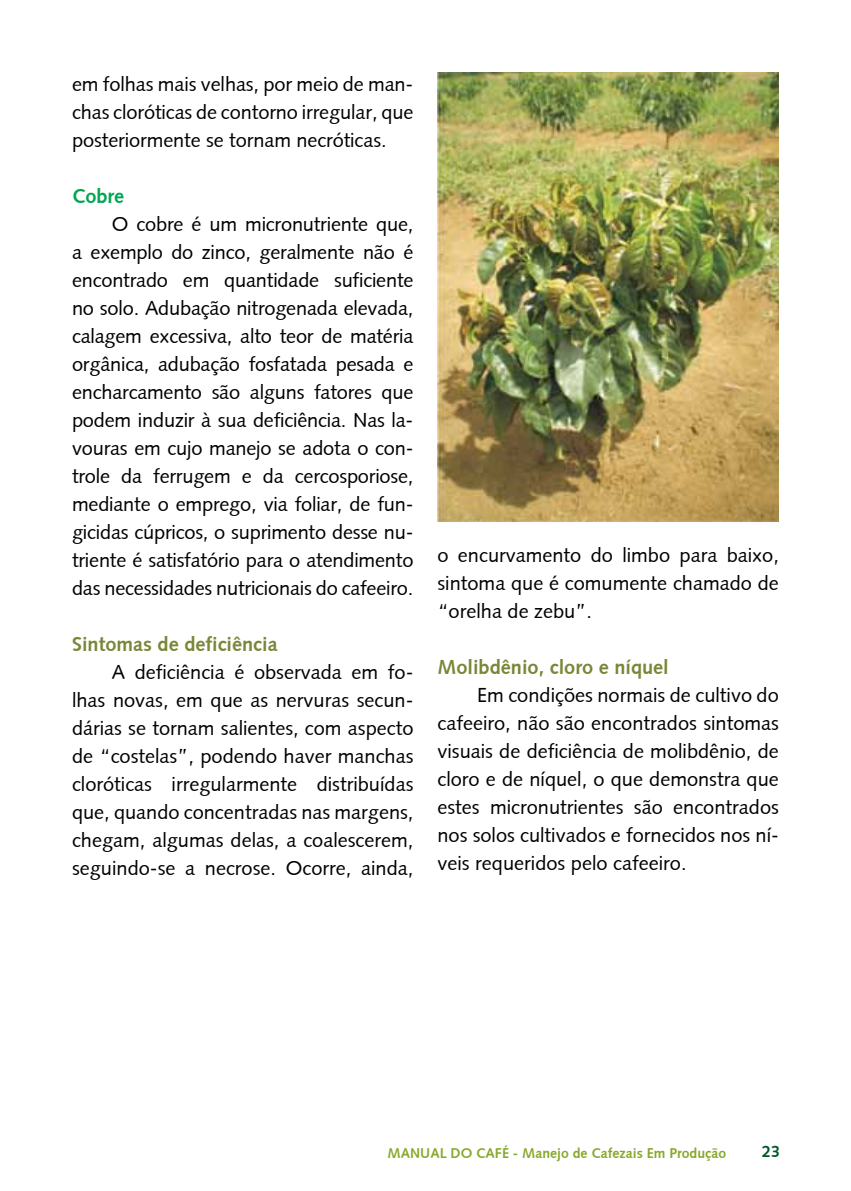
<style>
.page{position:relative;width:851px;height:1191px;background:#fff}
.page>*{position:absolute;margin:0;border:0;box-sizing:border-box;transform-origin:0 0}
.t1{font:20px/28px "Syntax Roman";color:#000;text-align:justify}
.t2{font:700 20px "Syntax";color:#788837}
.t3{font:700 20px "Syntax";color:#00a651}
.t4{font:700 16px "Syntax";color:#005629}
.t5{font:700 14px "Syntax";color:#88a82b}
</style>
<div class="page">
<img style="left:437px;top:72px;width:341px;height:450px">
<p class="t1" style="left:72px;top:70px;width:343px">em folhas mais velhas, por meio de man&shy;chas cloróticas de contorno irregular, que posteriormente se tornam necróticas.</p>
<p class="t3" style="left:72px;top:184px;width:54px">Cobre</p>
<p class="t1" style="left:72px;top:210px;width:343px;text-indent:40px">O cobre é um micronutriente que, a exemplo do zinco, geralmente não é encontrado em quantidade suficiente no solo. Adubação nitrogenada elevada, calagem excessiva, alto teor de matéria orgânica, adubação fosfatada pesada e encharcamento são alguns fatores que podem induzir à sua deficiência. Nas la&shy;vouras em cujo manejo se adota o con&shy;trole da ferrugem e da cercosporiose, mediante o emprego, via foliar, de fun&shy;gicidas cúpricos, o suprimento desse nu&shy;triente é satisfatório para o atendimento das necessidades nutricionais do cafeeiro.</p>
<p class="t2" style="left:72px;top:632px;width:207px">Sintomas de deficiência</p>
<p class="t1" style="left:72px;top:658px;width:343px;text-indent:40px">A deficiência é observada em fo&shy;lhas novas, em que as nervuras secun&shy;dárias se tornam salientes, com aspecto de “costelas”, podendo haver manchas cloróticas irregularmente distribuídas que, quando concentradas nas margens, chegam, algumas delas, a coalescerem, seguindo-se a necrose. Ocorre, ainda,</p>
<p class="t1" style="left:437px;top:541px;width:343px">o encurvamento do limbo para baixo, sintoma que é comumente chamado de “orelha de zebu”.</p>
<p class="t2" style="left:437px;top:655px;width:233px">Molibdênio, cloro e níquel</p>
<p class="t1" style="left:437px;top:681px;width:343px;text-indent:40px">Em condições normais de cultivo do cafeeiro, não são encontrados sintomas visuais de deficiência de molibdênio, de cloro e de níquel, o que demonstra que estes micronutrientes são encontrados nos solos cultivados e fornecidos nos ní&shy;veis requeridos pelo cafeeiro.</p>
<p class="t5" style="left:387px;top:1145px;width:340px">MANUAL DO CAFÉ - Manejo de Cafezais Em Produção</p>
<p class="t4" style="left:762px;top:1142px;width:19px">23</p>
</div>
